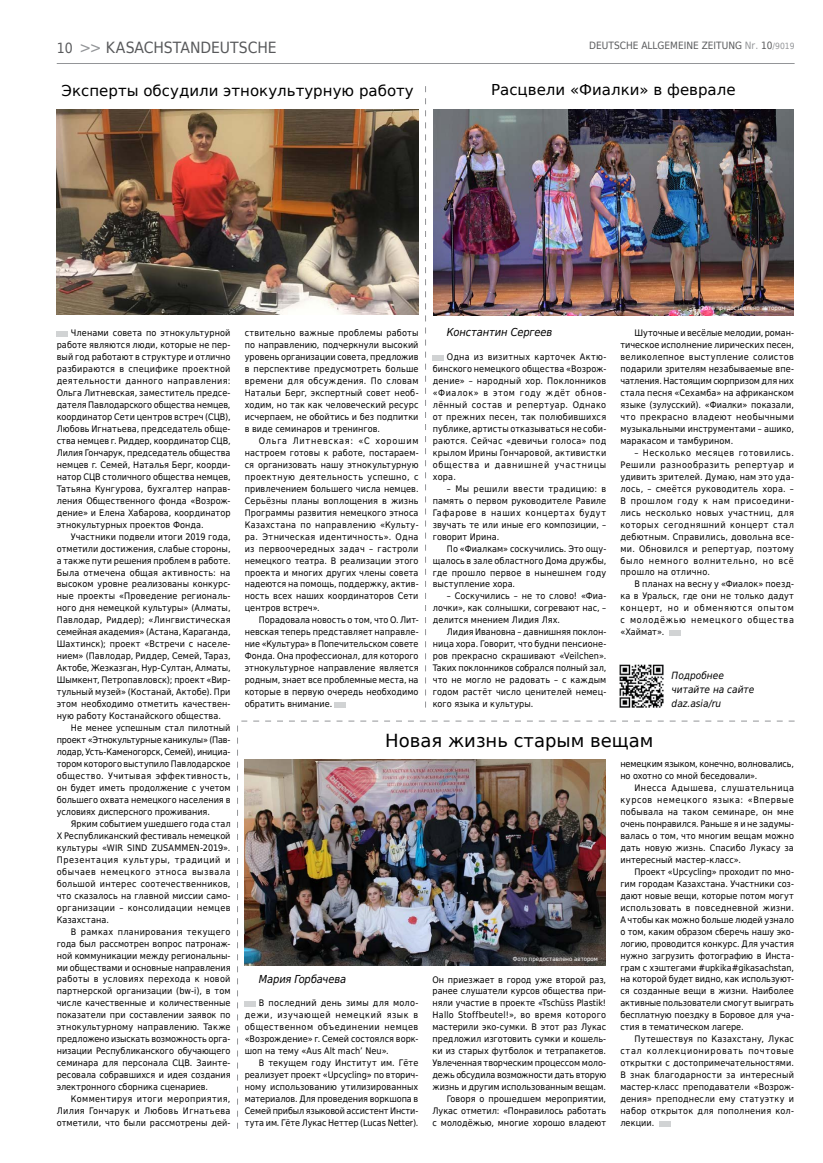
<style>
.page{position:relative;width:823px;height:1163px;background:#fff}
.page>*{position:absolute;margin:0;border:0;box-sizing:border-box;transform-origin:0 0}
.t1{font:18px "DejaVu Sans";color:#000}
.t2{font:15.4px "DejaVu Sans";letter-spacing:-.005em;color:#58595b;scale:.91 1}
.t3{font:15px "DejaVu Sans";color:#000}
.t4{font:italic 11px "DejaVu Sans Condensed";letter-spacing:-.01em;color:#000}
.t5{font:10px "DejaVu Sans";color:#58595b;scale:.9 1}
.t6{font:italic 10px/14px "DejaVu Sans Condensed";color:#000}
.t7{font:9px/12px "DejaVu Sans Condensed";letter-spacing:.005em;color:#000;text-align:justify}
.t8{font:6px "DejaVu Sans Condensed";color:#fff}
.s1{font-size:14px}
.s2{color:#939598}
.s3{font-size:8.5px;color:#939598}
</style>
<div class="page">
<hr style="left:57px;top:63px;width:737px;height:1px;background:#939598">
<svg style="left:425px;top:86px;width:1px;height:621px"></svg>
<svg style="left:237px;top:720px;width:557px;height:408px"></svg>
<img style="left:433px;top:109px;width:360px;height:206px">
<img style="left:619px;top:664px;width:44px;height:43px">
<div style="left:57px;top:331px;width:11px;height:5px;background:#d1d3d4"></div>
<div style="left:432px;top:355px;width:12px;height:5px;background:#d1d3d4"></div>
<div style="left:669px;top:630px;width:11px;height:5px;background:#d1d3d4"></div>
<div style="left:334px;top:702px;width:12px;height:5px;background:#d1d3d4"></div>
<div style="left:244px;top:1001px;width:12px;height:5px;background:#d1d3d4"></div>
<img style="left:244px;top:759px;width:361px;height:206px">
<div style="left:658px;top:1120px;width:12px;height:5px;background:#d1d3d4"></div>
<img style="left:57px;top:109px;width:361px;height:205px">
<h2 class="t2" style="left:57px;top:35px;width:243px"><span class="s1">10</span> <span class="s2">&gt;&gt;</span> KASACHSTANDEUTSCHE</h2>
<p class="t5" style="left:589px;top:37px;width:229px">DEUTSCHE ALLGEMEINE ZEITUNG <span class="s2">Nr.</span> 10<span class="s3">/9019</span></p>
<h3 class="t3" style="left:62px;top:78px;width:353px">Эксперты обсудили этнокультурную работу</h3>
<h3 class="t3" style="left:491px;top:78px;width:246px">Расцвели «Фиалки» в феврале</h3>
<p class="t8" style="left:699px;top:303px;width:87px">Фото предоставлено автором</p>
<p class="t7" style="left:57px;top:326px;width:175px;text-indent:14px">Членами совета по этнокультурной работе являются люди, которые не пер&shy;вый год работают в структуре и отлично разбираются в специфике проектной деятельности данного направления:<br>Ольга Литневская, заместитель предсе&shy;дателя Павлодарского общества немцев, координатор Сети центров встреч (СЦВ), Любовь Игнатьева, председатель обще&shy;ства немцев г. Риддер, координатор СЦВ, Лилия Гончарук, председатель общества немцев г. Семей, Наталья Берг, коорди&shy;натор СЦВ столичного общества немцев, Татьяна Кунгурова, бухгалтер направ&shy;ления Общественного фонда «Возрож&shy;дение» и Елена Хабарова, координатор этнокультурных проектов Фонда.</p>
<p class="t7" style="left:57px;top:530px;width:175px;text-indent:14px">Участники подвели итоги 2019 года, отметили достижения, слабые стороны, а также пути решения проблем в работе.<br>Была отмечена общая активность: на высоком уровне реализованы конкурс&shy;ные проекты «Проведение региональ&shy;ного дня немецкой культуры» (Алматы, Павлодар, Риддер); «Лингвистическая семейная академия» (Астана, Караганда, Шахтинск); проект «Встречи с населе&shy;нием» (Павлодар, Риддер, Семей, Тараз, Актобе, Жезказган, Нур-Султан, Алматы, Шымкент, Петропавловск); проект «Вир&shy;тульный музей» (Костанай, Актобе). При этом необходимо отметить качествен&shy;ную работу Костанайского общества.</p>
<p class="t7" style="left:57px;top:721px;width:175px;text-indent:14px">Не менее успешным стал пилотный проект «Этнокультурные каникулы» (Пав&shy;лодар, Усть-Каменогорск, Семей), инициа&shy;тором которого выступило Павлодарское общество. Учитывая эффективность, он будет иметь продолжение с учетом большего охвата немецкого населения в условиях дисперсного проживания.</p>
<p class="t7" style="left:57px;top:817px;width:175px;text-indent:14px">Ярким событием ушедшего года стал X Республиканский фестиваль немецкой культуры «WIR SIND ZUSAMMEN-2019».<br>Презентация культуры, традиций и обычаев немецкого этноса вызвала большой интерес соотечественников, что сказалось на главной миссии само&shy;организации – консолидации немцев Казахстана.</p>
<p class="t7" style="left:57px;top:924px;width:175px;text-indent:14px">В рамках планирования текущего года был рассмотрен вопрос патронаж&shy;ной коммуникации между региональны&shy;ми обществами и основные направления работы в условиях перехода к новой партнерской организации (bw-i), в том числе качественные и количественные показатели при составлении заявок по этнокультурному направлению. Также предложено изыскать возможность орга&shy;низации Республиканского обучающего семинара для персонала СЦВ. Заинте&shy;ресовала собравшихся и идея создания электронного сборника сценариев.</p>
<p class="t7" style="left:57px;top:1092px;width:175px;text-indent:14px">Комментируя итоги мероприятия, Лилия Гончарук и Любовь Игнатьева отметили, что были рассмотрены дей-</p>
<p class="t7" style="left:244px;top:326px;width:175px">ствительно важные проблемы работы по направлению, подчеркнули высокий уровень организации совета, предложив в перспективе предусмотреть больше времени для обсуждения. По словам Натальи Берг, экспертный совет необ&shy;ходим, но так как человеческий ресурс исчерпаем, не обойтись и без подпитки в виде семинаров и тренингов.</p>
<p class="t7" style="left:244px;top:434px;width:175px;text-indent:14px">Ольга Литневская: «С хорошим настроем готовы к работе, постараем&shy;ся организовать нашу этнокультурную проектную деятельность успешно, с привлечением большего числа немцев.<br>Серьёзны планы воплощения в жизнь Программы развития немецкого этноса Казахстана по направлению «Культу&shy;ра. Этническая идентичность». Одна из первоочередных задач – гастроли немецкого театра. В реализации этого проекта и многих других члены совета надеются на помощь, поддержку, актив&shy;ность всех наших координаторов Сети центров встреч».</p>
<p class="t7" style="left:244px;top:613px;width:175px;text-indent:14px">Порадовала новость о том, что О. Лит&shy;невская теперь представляет направле&shy;ние «Культура» в Попечительском совете Фонда. Она профессионал, для которого этнокультурное направление является родным, знает все проблемные места, на которые в первую очередь необходимо обратить внимание.</p>
<p class="t4" style="left:446px;top:324px;width:107px">Константин Сергеев</p>
<p class="t7" style="left:432px;top:350px;width:175px;text-indent:14px">Одна из визитных карточек Актю&shy;бинского немецкого общества «Возрож&shy;дение» – народный хор. Поклонников «Фиалок» в этом году ждёт обнов&shy;лённый состав и репертуар. Однако от прежних песен, так полюбившихся публике, артисты отказываться не соби&shy;раются. Сейчас «девичьи голоса» под крылом Ирины Гончаровой, активистки общества и давнишней участницы хора.</p>
<p class="t7" style="left:432px;top:482px;width:175px;text-indent:14px">– Мы решили ввести традицию: в память о первом руководителе Равиле Гафарове в наших концертах будут звучать те или иные его композиции, – говорит Ирина.</p>
<p class="t7" style="left:432px;top:542px;width:175px;text-indent:14px">По «Фиалкам» соскучились. Это ощу&shy;щалось в зале областного Дома дружбы, где прошло первое в нынешнем году выступление хора.</p>
<p class="t7" style="left:432px;top:589px;width:175px;text-indent:14px">– Соскучились – не то слово! «Фиа&shy;лочки», как солнышки, согревают нас, – делится мнением Лидия Лях.</p>
<p class="t7" style="left:432px;top:625px;width:175px;text-indent:14px">Лидия Ивановна – давнишняя поклон&shy;ница хора. Говорит, что будни пенсионе&shy;ров прекрасно скрашивают «Veilchen».<br>Таких поклонников собрался полный зал, что не могло не радовать – с каждым годом растёт число ценителей немец&shy;кого языка и культуры.</p>
<p class="t7" style="left:620px;top:326px;width:175px;text-indent:14px">Шуточные и весёлые мелодии, роман&shy;тическое исполнение лирических песен, великолепное выступление солистов подарили зрителям незабываемые впе&shy;чатления. Настоящим сюрпризом для них стала песня «Сехамба» на африканском языке (зулусский). «Фиалки» показали, что прекрасно владеют необычными музыкальными инструментами – ашико, маракасом и тамбурином.</p>
<p class="t7" style="left:620px;top:446px;width:175px;text-indent:14px">– Несколько месяцев готовились.<br>Решили разнообразить репертуар и удивить зрителей. Думаю, нам это уда&shy;лось, – смеётся руководитель хора. – В прошлом году к нам присоедини&shy;лись несколько новых участниц, для которых сегодняшний концерт стал дебютным. Справились, довольна все&shy;ми. Обновился и репертуар, поэтому было немного волнительно, но всё прошло на отлично.</p>
<p class="t7" style="left:620px;top:577px;width:175px;text-indent:14px">В планах на весну у «Фиалок» поезд&shy;ка в Уральск, где они не только дадут концерт, но и обменяются опытом с молодёжью немецкого общества «Хаймат».</p>
<p class="t6" style="left:671px;top:668px;width:84px">Подробнее читайте на сайте daz.asia/ru</p>
<h1 class="t1" style="left:385px;top:725px;width:269px">Новая жизнь старым вещам</h1>
<p class="t4" style="left:259px;top:970px;width:89px">Мария Горбачева</p>
<p class="t7" style="left:244px;top:996px;width:175px;text-indent:14px">В последний день зимы для моло&shy;дежи, изучающей немецкий язык в общественном объединении немцев «Возрождение» г. Семей состоялся ворк&shy;шоп на тему «Aus Alt mach’ Neu».</p>
<p class="t7" style="left:244px;top:1056px;width:175px;text-indent:14px">В текущем году Институт им. Гёте реализует проект «Upcycling» по вторич&shy;ному использованию утилизированных материалов. Для проведения воркшопа в Семей прибыл языковой ассистент Инсти&shy;тута им. Гёте Лукас Неттер (Lucas Netter).</p>
<p class="t8" style="left:512px;top:954px;width:87px">Фото предоставлено автором</p>
<p class="t7" style="left:432px;top:972px;width:175px;text-align:right">Он приезжает в город уже второй раз, ранее слушатели курсов общества при&shy;няли участие в проекте «Tschüss Plastik!<br>Hallo Stoffbeutel!», во время которого мастерили эко-сумки. В этот раз Лукас предложил изготовить сумки и кошель&shy;ки из старых футболок и тетрапакетов.<br>Увлеченная творческим процессом моло&shy;дежь обсудила возможности дать вторую жизнь и другим использованным вещам.<br>Говоря о прошедшем мероприятии, Лукас отметил: «Понравилось работать с молодёжью, многие хорошо владеют</p>
<p class="t7" style="left:620px;top:757px;width:175px">немецким языком, конечно, волновались, но охотно со мной беседовали».</p>
<p class="t7" style="left:620px;top:781px;width:175px;text-indent:14px">Инесса Адышева, слушательница курсов немецкого языка: «Впервые побывала на таком семинаре, он мне очень понравился. Раньше я и не задумы&shy;валась о том, что многим вещам можно дать новую жизнь. Спасибо Лукасу за интересный мастер-класс».</p>
<p class="t7" style="left:620px;top:864px;width:175px;text-indent:14px">Проект «Upcycling» проходит по мно&shy;гим городам Казахстана. Участники соз&shy;дают новые вещи, которые потом могут использовать в повседневной жизни.<br>А чтобы как можно больше людей узнало о том, каким образом сберечь нашу эко&shy;логию, проводится конкурс. Для участия нужно загрузить фотографию в Инста&shy;грам с хэштегами #upkika#gikasachstan, на которой будет видно, как используют&shy;ся созданные вещи в жизни. Наиболее активные пользователи смогут выиграть бесплатную поездку в Боровое для уча&shy;стия в тематическом лагере.</p>
<p class="t7" style="left:620px;top:1032px;width:175px;text-indent:14px">Путешествуя по Казахстану, Лукас стал коллекционировать почтовые открытки с достопримечательностями.<br>В знак благодарности за интересный мастер-класс преподаватели «Возрож&shy;дения» преподнесли ему статуэтку и набор открыток для пополнения кол&shy;лекции.</p>
</div>
